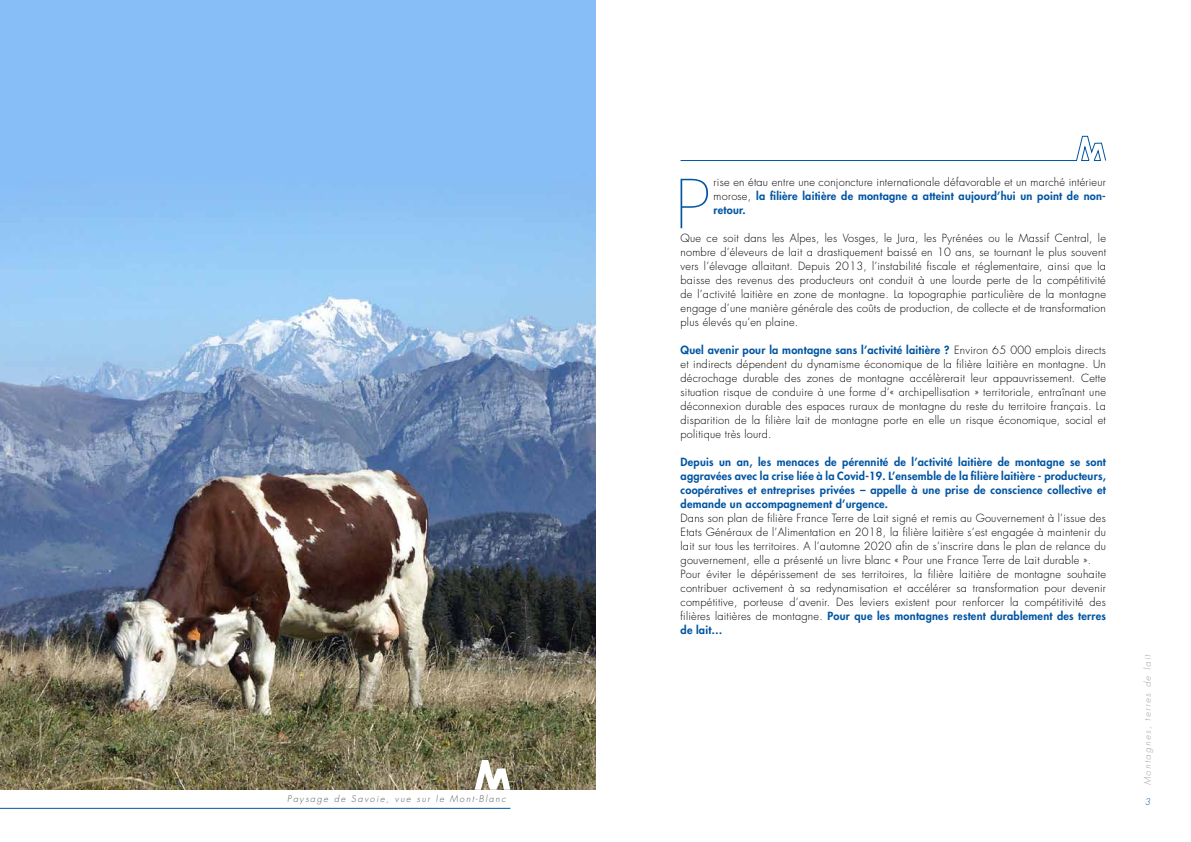
<style>
.page{position:relative;width:1191px;height:842px;background:#fff}
.page>*{position:absolute;margin:0;border:0;box-sizing:border-box;transform-origin:0 0}
.t1{font:100 72.7px "Fira Sans";color:#0055a3}
.t2{font:300 11px/14px "Futura Std";letter-spacing:.02em;color:#000;text-align:justify}
.t3{font:800 11px/14px "Futura Std";letter-spacing:.02em;color:#0055a3;text-align:justify}
.t4{font:italic 300 9px "Futura Std";letter-spacing:.175em;color:#575756}
.t5{font:italic 300 9px "Futura Std";letter-spacing:.175em;color:#9d9d9c}
.t6{font:italic 300 9px "Futura Std";color:#0055a3}
.s1{font-weight:800;color:#0055a3}
</style>
<div class="page">
<svg style="left:680px;top:136px;width:426px;height:25px"></svg>
<img style="left:0;top:0;width:595px;height:790px">
<hr style="left:0;top:808px;width:510px;height:1px;background:#0055a3">
<svg style="left:474px;top:760px;width:36px;height:30px"></svg>
<p class="t4" style="left:287px;top:793px;width:220px">Paysage de Savoie, vue sur le Mont-Blanc</p>
<h1 class="t1" style="left:671px;top:152px;width:42px">P</h1>
<p class="t2" style="left:713px;top:176px;width:394px">rise en étau entre une conjoncture internationale défavorable et un marché intérieur morose, <span class="s1">la filière laitière de montagne a atteint aujourd’hui un point de non&shy;retour.</span></p>
<p class="t2" style="left:680px;top:232px;width:427px">Que ce soit dans les Alpes, les Vosges, le Jura, les Pyrénées ou le Massif Central, le nombre d’éleveurs de lait a drastiquement baissé en 10 ans, se tournant le plus souvent vers l’élevage allaitant. Depuis 2013, l’instabilité fiscale et réglementaire, ainsi que la baisse des revenus des producteurs ont conduit à une lourde perte de la compétitivité de l’activité laitière en zone de montagne. La topographie particulière de la montagne engage d’une manière générale des coûts de production, de collecte et de transformation plus élevés qu’en plaine.</p>
<p class="t2" style="left:680px;top:344px;width:427px"><span class="s1">Quel avenir pour la montagne sans l’activité laitière ?</span> Environ 65 000 emplois directs et indirects dépendent du dynamisme économique de la filière laitière en montagne. Un décrochage durable des zones de montagne accélèrerait leur appauvrissement. Cette situation risque de conduire à une forme d’« archipellisation » territoriale, entraînant une déconnexion durable des espaces ruraux de montagne du reste du territoire français. La disparition de la filière lait de montagne porte en elle un risque économique, social et politique très lourd.</p>
<p class="t3" style="left:680px;top:455px;width:427px">Depuis un an, les menaces de pérennité de l’activité laitière de montagne se sont aggravées avec la crise liée à la Covid-19. L’ensemble de la filière laitière - producteurs, coopératives et entreprises privées – appelle à une prise de conscience collective et demande un accompagnement d’urgence.</p>
<p class="t2" style="left:680px;top:512px;width:427px;text-align:left">Dans son plan de filière France Terre de Lait signé et remis au Gouvernement à l’issue des Etats Généraux de l’Alimentation en 2018, la filière laitière s’est engagée à maintenir du lait sur tous les territoires. A l’automne 2020 afin de s’inscrire dans le plan de relance du gouvernement, elle a présenté un livre blanc « Pour une France Terre de Lait durable ».<br>Pour éviter le dépérissement de ses territoires, la filière laitière de montagne souhaite contribuer activement à sa redynamisation et accélérer sa transformation pour devenir compétitive, porteuse d’avenir. Des leviers existent pour renforcer la compétitivité des filières laitières de montagne. <span class="s1">Pour que les montagnes restent durablement des terres de lait…</span></p>
<p class="t5" style="left:1142px;top:785px;width:133px;rotate:-90deg">Montagnes, terres de lait</p>
<p class="t6" style="left:1144px;top:796px;width:7px">3</p>
</div>
